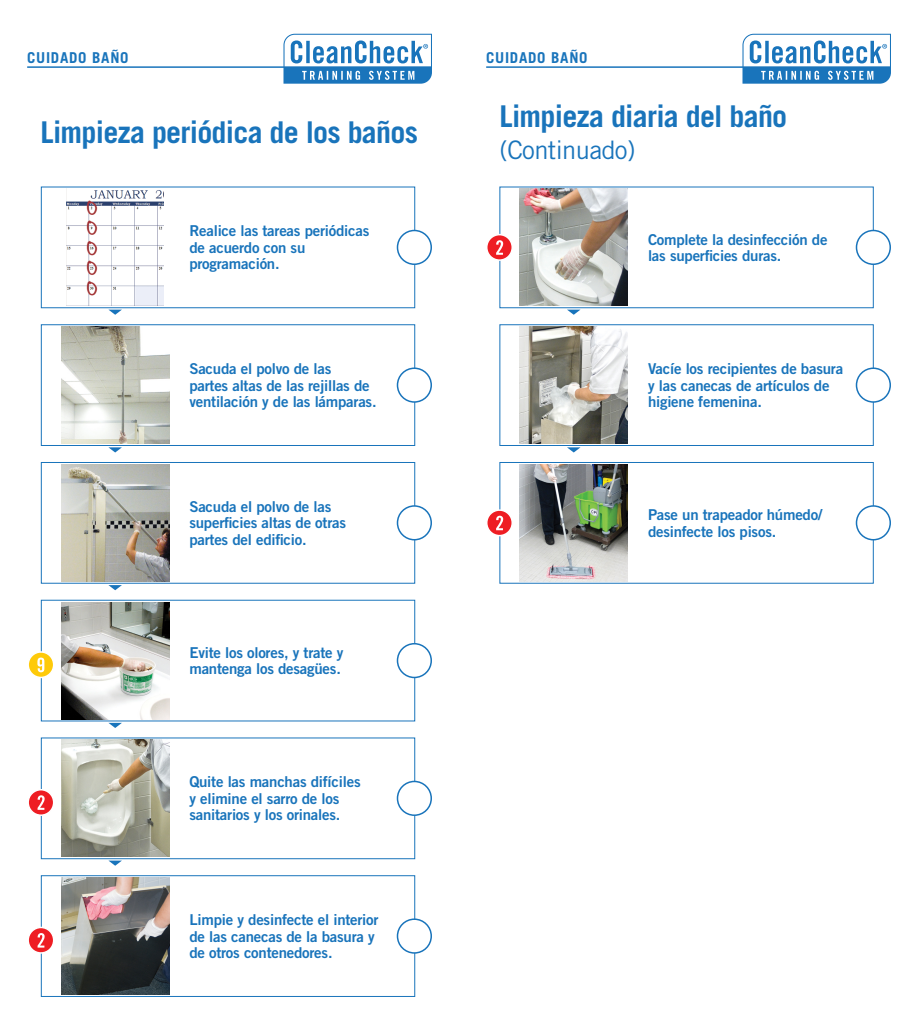
<style>
.page{position:relative;width:918px;height:1026px;background:#fff}
.page>*{position:absolute;margin:0;border:0;box-sizing:border-box;transform-origin:0 0}
.t1{font:700 30px "Trade Gothic LT Pro";letter-spacing:-.025em;color:#1974bb}
.t2{font:25.5px "Trade Gothic LT Pro";letter-spacing:-.025em;color:#1974bb}
.t3{font:15px/16.5px "Trade Gothic LT Pro Bd 2";letter-spacing:-.015em;color:#1974bb}
.t4{font:700 15px "Trade Gothic LT Pro";letter-spacing:.05em;color:#1974bb}
</style>
<div class="page">
<svg style="left:742px;top:34px;width:149px;height:50px"></svg>
<hr style="left:486px;top:66px;width:257px;height:2px;background:#1974bb">
<svg style="left:283px;top:34px;width:149px;height:50px"></svg>
<hr style="left:27px;top:66px;width:257px;height:2px;background:#1974bb">
<div style="left:500px;top:187px;width:374px;height:121px;border:1px solid #1974bb"></div>
<img style="left:520px;top:189px;width:108px;height:117px">
<div style="left:856px;top:231px;width:34px;height:33px;background:#fff;border-radius:50%"></div>
<div style="left:856px;top:230px;width:35px;height:35px;border:2px solid #1974bb;border-radius:50%"></div>
<svg style="left:567px;top:310px;width:13px;height:5px"></svg>
<div style="left:500px;top:462px;width:374px;height:122px;border:1px solid #1974bb"></div>
<img style="left:520px;top:464px;width:108px;height:117px">
<div style="left:856px;top:506px;width:34px;height:34px;background:#fff;border-radius:50%"></div>
<div style="left:856px;top:505px;width:35px;height:35px;border:2px solid #1974bb;border-radius:50%"></div>
<div style="left:500px;top:324px;width:374px;height:122px;border:1px solid #1974bb"></div>
<img style="left:520px;top:327px;width:108px;height:117px">
<div style="left:856px;top:368px;width:34px;height:34px;background:#fff;border-radius:50%"></div>
<div style="left:856px;top:367px;width:35px;height:36px;border:2px solid #1974bb;border-radius:50%"></div>
<svg style="left:567px;top:447px;width:14px;height:6px"></svg>
<div style="left:486px;top:234px;width:27px;height:27px;background:#ee1d23;border:2px solid #fff;border-radius:50%"></div>
<svg style="left:496px;top:240px;width:7px;height:15px"></svg>
<svg style="left:486px;top:509px;width:27px;height:27px"></svg>
<svg style="left:496px;top:516px;width:7px;height:14px"></svg>
<div style="left:41px;top:187px;width:374px;height:121px;border:1px solid #1974bb"></div>
<img style="left:67px;top:190px;width:97px;height:116px">
<div style="left:398px;top:231px;width:33px;height:33px;background:#fff;border-radius:50%"></div>
<div style="left:397px;top:230px;width:35px;height:35px;border:2px solid #1974bb;border-radius:50%"></div>
<svg style="left:109px;top:310px;width:13px;height:5px"></svg>
<div style="left:41px;top:462px;width:374px;height:122px;border:1px solid #1974bb"></div>
<img style="left:61px;top:464px;width:108px;height:117px">
<div style="left:398px;top:506px;width:33px;height:34px;background:#fff;border-radius:50%"></div>
<div style="left:397px;top:505px;width:35px;height:35px;border:2px solid #1974bb;border-radius:50%"></div>
<svg style="left:108px;top:585px;width:14px;height:5px"></svg>
<div style="left:41px;top:738px;width:374px;height:121px;border:1px solid #1974bb"></div>
<img style="left:61px;top:740px;width:108px;height:117px">
<div style="left:398px;top:781px;width:33px;height:34px;background:#fff;border-radius:50%"></div>
<div style="left:397px;top:781px;width:35px;height:35px;border:2px solid #1974bb;border-radius:50%"></div>
<svg style="left:109px;top:861px;width:13px;height:5px"></svg>
<div style="left:41px;top:324px;width:374px;height:122px;border:1px solid #1974bb"></div>
<img style="left:61px;top:327px;width:108px;height:117px">
<div style="left:398px;top:368px;width:33px;height:34px;background:#fff;border-radius:50%"></div>
<div style="left:397px;top:367px;width:35px;height:36px;border:2px solid #1974bb;border-radius:50%"></div>
<svg style="left:108px;top:447px;width:14px;height:6px"></svg>
<img style="left:61px;top:602px;width:108px;height:117px">
<div style="left:397px;top:643px;width:35px;height:35px;border:2px solid #1974bb;border-radius:50%"></div>
<svg style="left:108px;top:723px;width:14px;height:5px"></svg>
<div style="left:41px;top:875px;width:374px;height:122px;border:1px solid #1974bb"></div>
<img style="left:61px;top:878px;width:108px;height:117px">
<div style="left:398px;top:919px;width:33px;height:34px;background:#fff;border-radius:50%"></div>
<div style="left:397px;top:918px;width:35px;height:36px;border:2px solid #1974bb;border-radius:50%"></div>
<svg style="left:27px;top:651px;width:27px;height:27px"></svg>
<svg style="left:37px;top:658px;width:7px;height:14px"></svg>
<svg style="left:27px;top:789px;width:27px;height:27px"></svg>
<svg style="left:38px;top:795px;width:7px;height:15px"></svg>
<svg style="left:27px;top:927px;width:27px;height:27px"></svg>
<svg style="left:38px;top:933px;width:7px;height:15px"></svg>
<p class="t4" style="left:27px;top:49px;width:103px">CUIDADO BAÑO</p>
<p class="t1" style="left:40px;top:114px;width:379px">Limpieza periódica de los baños</p>
<p class="t3" style="left:189px;top:222px;width:181px">Realice las tareas periódicas de acuerdo con su programación.</p>
<p class="t3" style="left:189px;top:360px;width:189px">Sacuda el polvo de las<br>partes altas de las rejillas de ventilación y de las lámparas.</p>
<p class="t3" style="left:189px;top:498px;width:158px">Sacuda el polvo de las superficies altas de otras partes del edificio.</p>
<p class="t3" style="left:189px;top:644px;width:156px">Evite los olores, y trate y mantenga los desagües.</p>
<p class="t3" style="left:189px;top:773px;width:173px">Quite las manchas difíciles y elimine el sarro de los sanitarios y los orinales.</p>
<p class="t3" style="left:189px;top:911px;width:191px">Limpie y desinfecte el interior de las canecas de la basura y de otros contenedores.</p>
<p class="t4" style="left:486px;top:49px;width:103px">CUIDADO BAÑO</p>
<p class="t1" style="left:500px;top:98px;width:289px">Limpieza diaria del baño</p>
<p class="t2" style="left:500px;top:134px;width:138px">(Continuado)</p>
<p class="t3" style="left:648px;top:231px;width:181px">Complete la desinfección de las superficies duras.</p>
<p class="t3" style="left:648px;top:360px;width:197px">Vacíe los recipientes de basura y las canecas de artículos de higiene femenina.</p>
<p class="t3" style="left:648px;top:506px;width:176px">Pase un trapeador húmedo/</p>
<p class="t3" style="left:648px;top:523px;width:130px">desinfecte los pisos.</p>
</div>
